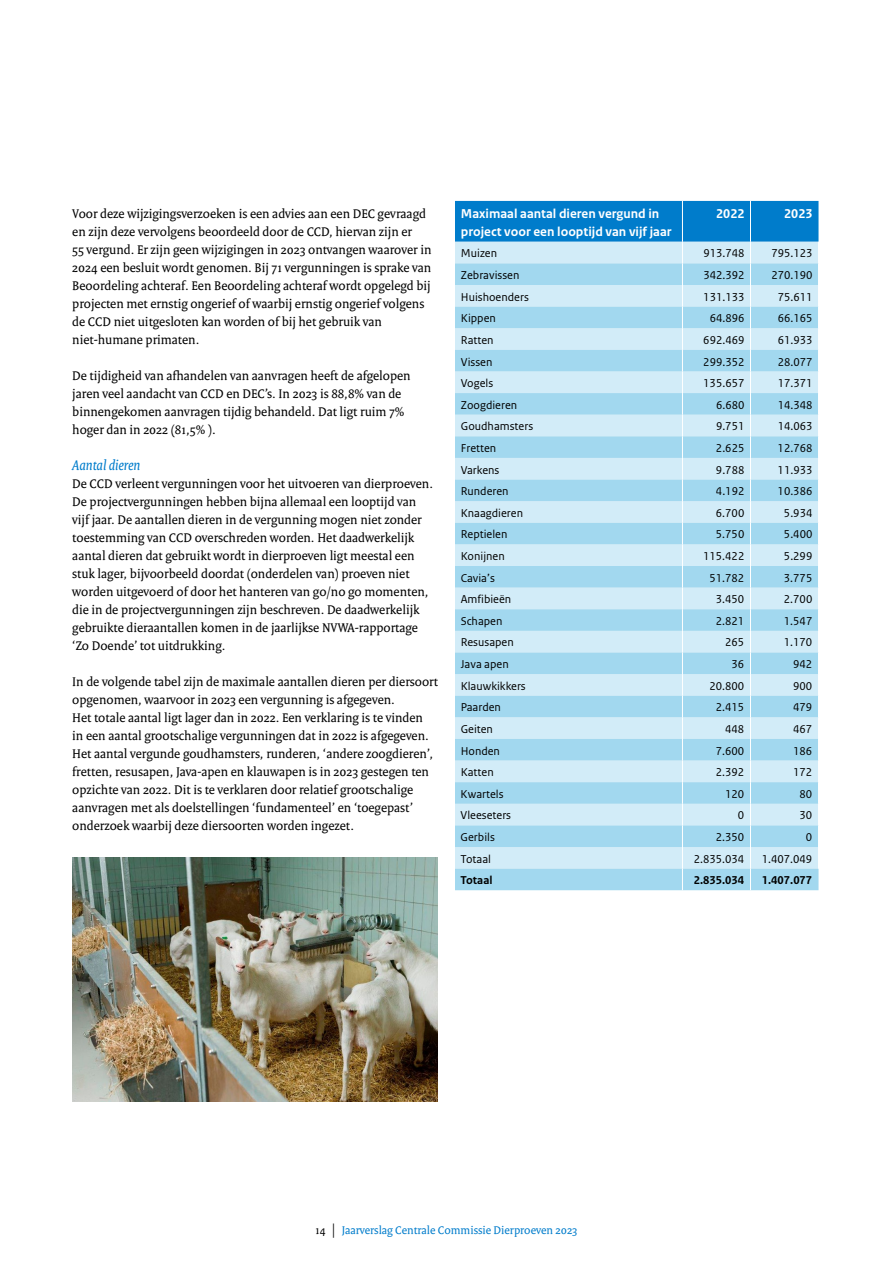
<style>
.page{position:relative;width:893px;height:1263px;background:#fff}
.page>*{position:absolute;margin:0;border:0;box-sizing:border-box;transform-origin:0 0}
.H3_04_RO_Paragraafkop_Serif{font:italic 15px "Rijksoverheid Serif";color:#007ccb}
.P_10_RO_Broodtekst_Serif{font:13.5px/18px "Rijksoverheid Serif";color:#000}
.RO_Tabel_Kop{font:700 13.5px/18px "Rijksoverheid Sans Text";color:#fff}
.RO_Tabel_Broodtekst{font:12px "Rijksoverheid Sans Text";color:#000}
.t1{font:12px "Rijksoverheid Serif";color:#007ccb}
.RO_Tabel_Broodtekst-2{font:700 12px "Rijksoverheid Sans Text";color:#000}
.s1{color:#000}
.s2{font-size:14.25px;color:#000}
</style>
<div class="page">
<img style="left:72px;top:857px;width:366px;height:244px">
<svg style="left:455px;top:201px;width:364px;height:689px;background:#afdcf1"></svg>
<p class="P_10_RO_Broodtekst_Serif" style="left:72px;top:204px;width:361px">Voor deze wijzigingsverzoeken is een advies aan een DEC gevraagd en zijn deze vervolgens beoordeeld door de CCD, hiervan zijn er<br>55 vergund. Er zijn geen wijzigingen in 2023 ontvangen waarover in 2024 een besluit wordt genomen. Bij 71 vergunningen is sprake van Beoordeling achteraf. Een Beoordeling achteraf wordt opgelegd bij projecten met ernstig ongerief of waarbij ernstig ongerief volgens de CCD niet uitgesloten kan worden of bij het gebruik van niet-humane primaten.</p>
<p class="P_10_RO_Broodtekst_Serif" style="left:72px;top:366px;width:340px">De tijdigheid van afhandelen van aanvragen heeft de afgelopen jaren veel aandacht van CCD en DEC’s. In 2023 is 88,8% van de binnengekomen aanvragen tijdig behandeld. Dat ligt ruim 7% hoger dan in 2022 (81,5% ).</p>
<h3 class="H3_04_RO_Paragraafkop_Serif" style="left:72px;top:456px;width:70px">Aantal dieren</h3>
<p class="P_10_RO_Broodtekst_Serif" style="left:72px;top:474px;width:362px">De CCD verleent vergunningen voor het uitvoeren van dierproeven.<br>De projectvergunningen hebben bijna allemaal een looptijd van vijf jaar. De aantallen dieren in de vergunning mogen niet zonder toestemming van CCD overschreden worden. Het daadwerkelijk aantal dieren dat gebruikt wordt in dierproeven ligt meestal een stuk lager, bijvoorbeeld doordat (onderdelen van) proeven niet worden uitgevoerd of door het hanteren van go/no go momenten, die in de projectvergunningen zijn beschreven. De daadwerkelijk gebruikte dieraantallen komen in de jaarlijkse NVWA-rapportage ‘Zo Doende’ tot uitdrukking.</p>
<p class="P_10_RO_Broodtekst_Serif" style="left:72px;top:672px;width:367px">In de volgende tabel zijn de maximale aantallen dieren per diersoort opgenomen, waarvoor in 2023 een vergunning is afgegeven.<br>Het totale aantal ligt lager dan in 2022. Een verklaring is te vinden<br>in een aantal grootschalige vergunningen dat in 2022 is afgegeven.<br>Het aantal vergunde goudhamsters, runderen, ‘andere zoogdieren’, fretten, resusapen, Java-apen en klauwapen is in 2023 gestegen ten opzichte van 2022. Dit is te verklaren door relatief grootschalige aanvragen met als doelstellingen ‘fundamenteel’ en ‘toegepast’ onderzoek waarbij deze diersoorten worden ingezet.</p>
<p class="RO_Tabel_Kop" style="left:461px;top:205px;width:212px">Maximaal aantal dieren vergund in project voor een looptijd van vijf jaar</p>
<p class="RO_Tabel_Kop" style="left:716px;top:205px;width:30px">2022</p>
<p class="RO_Tabel_Kop" style="left:784px;top:205px;width:30px">2023</p>
<p class="RO_Tabel_Broodtekst" style="left:461px;top:247px;width:38px">Muizen</p>
<p class="RO_Tabel_Broodtekst" style="left:703px;top:247px;width:43px">913.748</p>
<p class="RO_Tabel_Broodtekst" style="left:771px;top:247px;width:43px">795.123</p>
<p class="RO_Tabel_Broodtekst" style="left:461px;top:268px;width:60px">Zebravissen</p>
<p class="RO_Tabel_Broodtekst" style="left:703px;top:268px;width:43px">342.392</p>
<p class="RO_Tabel_Broodtekst" style="left:771px;top:268px;width:43px">270.190</p>
<p class="RO_Tabel_Broodtekst" style="left:461px;top:290px;width:69px">Huishoenders</p>
<p class="RO_Tabel_Broodtekst" style="left:703px;top:290px;width:43px">131.133</p>
<p class="RO_Tabel_Broodtekst" style="left:778px;top:290px;width:36px">75.611</p>
<p class="RO_Tabel_Broodtekst" style="left:461px;top:311px;width:36px">Kippen</p>
<p class="RO_Tabel_Broodtekst" style="left:710px;top:311px;width:36px">64.896</p>
<p class="RO_Tabel_Broodtekst" style="left:778px;top:311px;width:36px">66.165</p>
<p class="RO_Tabel_Broodtekst" style="left:461px;top:333px;width:34px">Ratten</p>
<p class="RO_Tabel_Broodtekst" style="left:703px;top:333px;width:43px">692.469</p>
<p class="RO_Tabel_Broodtekst" style="left:778px;top:333px;width:36px">61.933</p>
<p class="RO_Tabel_Broodtekst" style="left:461px;top:355px;width:33px">Vissen</p>
<p class="RO_Tabel_Broodtekst" style="left:703px;top:355px;width:43px">299.352</p>
<p class="RO_Tabel_Broodtekst" style="left:778px;top:355px;width:36px">28.077</p>
<p class="RO_Tabel_Broodtekst" style="left:461px;top:376px;width:34px">Vogels</p>
<p class="RO_Tabel_Broodtekst" style="left:703px;top:376px;width:43px">135.657</p>
<p class="RO_Tabel_Broodtekst" style="left:778px;top:376px;width:36px">17.371</p>
<p class="RO_Tabel_Broodtekst" style="left:461px;top:398px;width:58px">Zoogdieren</p>
<p class="RO_Tabel_Broodtekst" style="left:716px;top:398px;width:30px">6.680</p>
<p class="RO_Tabel_Broodtekst" style="left:778px;top:398px;width:36px">14.348</p>
<p class="RO_Tabel_Broodtekst" style="left:461px;top:420px;width:74px">Goudhamsters</p>
<p class="RO_Tabel_Broodtekst" style="left:716px;top:420px;width:30px">9.751</p>
<p class="RO_Tabel_Broodtekst" style="left:778px;top:420px;width:36px">14.063</p>
<p class="RO_Tabel_Broodtekst" style="left:461px;top:441px;width:37px">Fretten</p>
<p class="RO_Tabel_Broodtekst" style="left:716px;top:441px;width:30px">2.625</p>
<p class="RO_Tabel_Broodtekst" style="left:778px;top:441px;width:36px">12.768</p>
<p class="RO_Tabel_Broodtekst" style="left:461px;top:463px;width:40px">Varkens</p>
<p class="RO_Tabel_Broodtekst" style="left:716px;top:463px;width:30px">9.788</p>
<p class="RO_Tabel_Broodtekst" style="left:778px;top:463px;width:36px">11.933</p>
<p class="RO_Tabel_Broodtekst" style="left:461px;top:484px;width:49px">Runderen</p>
<p class="RO_Tabel_Broodtekst" style="left:716px;top:484px;width:30px">4.192</p>
<p class="RO_Tabel_Broodtekst" style="left:778px;top:484px;width:36px">10.386</p>
<p class="RO_Tabel_Broodtekst" style="left:461px;top:506px;width:64px">Knaagdieren</p>
<p class="RO_Tabel_Broodtekst" style="left:716px;top:506px;width:30px">6.700</p>
<p class="RO_Tabel_Broodtekst" style="left:784px;top:506px;width:30px">5.934</p>
<p class="RO_Tabel_Broodtekst" style="left:461px;top:528px;width:48px">Reptielen</p>
<p class="RO_Tabel_Broodtekst" style="left:716px;top:528px;width:30px">5.750</p>
<p class="RO_Tabel_Broodtekst" style="left:784px;top:528px;width:30px">5.400</p>
<p class="RO_Tabel_Broodtekst" style="left:461px;top:549px;width:45px">Konijnen</p>
<p class="RO_Tabel_Broodtekst" style="left:703px;top:549px;width:43px">115.422</p>
<p class="RO_Tabel_Broodtekst" style="left:784px;top:549px;width:30px">5.299</p>
<p class="RO_Tabel_Broodtekst" style="left:461px;top:571px;width:36px">Cavia’s</p>
<p class="RO_Tabel_Broodtekst" style="left:709px;top:571px;width:36px">51.782</p>
<p class="RO_Tabel_Broodtekst" style="left:784px;top:571px;width:30px">3.775</p>
<p class="RO_Tabel_Broodtekst" style="left:461px;top:592px;width:52px">Amfibieën</p>
<p class="RO_Tabel_Broodtekst" style="left:716px;top:592px;width:30px">3.450</p>
<p class="RO_Tabel_Broodtekst" style="left:784px;top:592px;width:30px">2.700</p>
<p class="RO_Tabel_Broodtekst" style="left:461px;top:614px;width:43px">Schapen</p>
<p class="RO_Tabel_Broodtekst" style="left:716px;top:614px;width:30px">2.821</p>
<p class="RO_Tabel_Broodtekst" style="left:784px;top:614px;width:30px">1.547</p>
<p class="RO_Tabel_Broodtekst" style="left:461px;top:636px;width:55px">Resusapen</p>
<p class="RO_Tabel_Broodtekst" style="left:725px;top:636px;width:21px">265</p>
<p class="RO_Tabel_Broodtekst" style="left:784px;top:636px;width:30px">1.170</p>
<p class="RO_Tabel_Broodtekst" style="left:461px;top:657px;width:49px">Java apen</p>
<p class="RO_Tabel_Broodtekst" style="left:732px;top:657px;width:14px">36</p>
<p class="RO_Tabel_Broodtekst" style="left:793px;top:657px;width:21px">942</p>
<p class="RO_Tabel_Broodtekst" style="left:461px;top:679px;width:67px">Klauwkikkers</p>
<p class="RO_Tabel_Broodtekst" style="left:709px;top:679px;width:36px">20.800</p>
<p class="RO_Tabel_Broodtekst" style="left:793px;top:679px;width:21px">900</p>
<p class="RO_Tabel_Broodtekst" style="left:461px;top:700px;width:42px">Paarden</p>
<p class="RO_Tabel_Broodtekst" style="left:716px;top:700px;width:30px">2.415</p>
<p class="RO_Tabel_Broodtekst" style="left:793px;top:700px;width:21px">479</p>
<p class="RO_Tabel_Broodtekst" style="left:461px;top:722px;width:34px">Geiten</p>
<p class="RO_Tabel_Broodtekst" style="left:725px;top:722px;width:21px">448</p>
<p class="RO_Tabel_Broodtekst" style="left:793px;top:722px;width:21px">467</p>
<p class="RO_Tabel_Broodtekst" style="left:461px;top:744px;width:41px">Honden</p>
<p class="RO_Tabel_Broodtekst" style="left:716px;top:744px;width:30px">7.600</p>
<p class="RO_Tabel_Broodtekst" style="left:793px;top:744px;width:21px">186</p>
<p class="RO_Tabel_Broodtekst" style="left:461px;top:765px;width:35px">Katten</p>
<p class="RO_Tabel_Broodtekst" style="left:716px;top:765px;width:30px">2.392</p>
<p class="RO_Tabel_Broodtekst" style="left:793px;top:765px;width:21px">172</p>
<p class="RO_Tabel_Broodtekst" style="left:461px;top:787px;width:44px">Kwartels</p>
<p class="RO_Tabel_Broodtekst" style="left:725px;top:787px;width:21px">120</p>
<p class="RO_Tabel_Broodtekst" style="left:799px;top:787px;width:14px">80</p>
<p class="RO_Tabel_Broodtekst" style="left:461px;top:809px;width:52px">Vleeseters</p>
<p class="RO_Tabel_Broodtekst" style="left:738px;top:809px;width:8px">0</p>
<p class="RO_Tabel_Broodtekst" style="left:799px;top:809px;width:14px">30</p>
<p class="RO_Tabel_Broodtekst" style="left:461px;top:830px;width:36px">Gerbils</p>
<p class="RO_Tabel_Broodtekst" style="left:716px;top:830px;width:30px">2.350</p>
<p class="RO_Tabel_Broodtekst" style="left:806px;top:830px;width:8px">0</p>
<p class="RO_Tabel_Broodtekst" style="left:461px;top:852px;width:32px">Totaal</p>
<p class="RO_Tabel_Broodtekst" style="left:694px;top:852px;width:52px">2.835.034</p>
<p class="RO_Tabel_Broodtekst" style="left:762px;top:852px;width:52px">1.407.049</p>
<p class="RO_Tabel_Broodtekst-2" style="left:461px;top:873px;width:33px">Totaal</p>
<p class="RO_Tabel_Broodtekst-2" style="left:694px;top:873px;width:52px">2.835.034</p>
<p class="RO_Tabel_Broodtekst-2" style="left:762px;top:873px;width:52px">1.407.077</p>
<p class="t1" style="left:315px;top:1223px;width:264px"><span class="s1">14</span> <span class="s2">|</span> Jaarverslag Centrale Commissie Dierproeven 2023</p>
</div>
